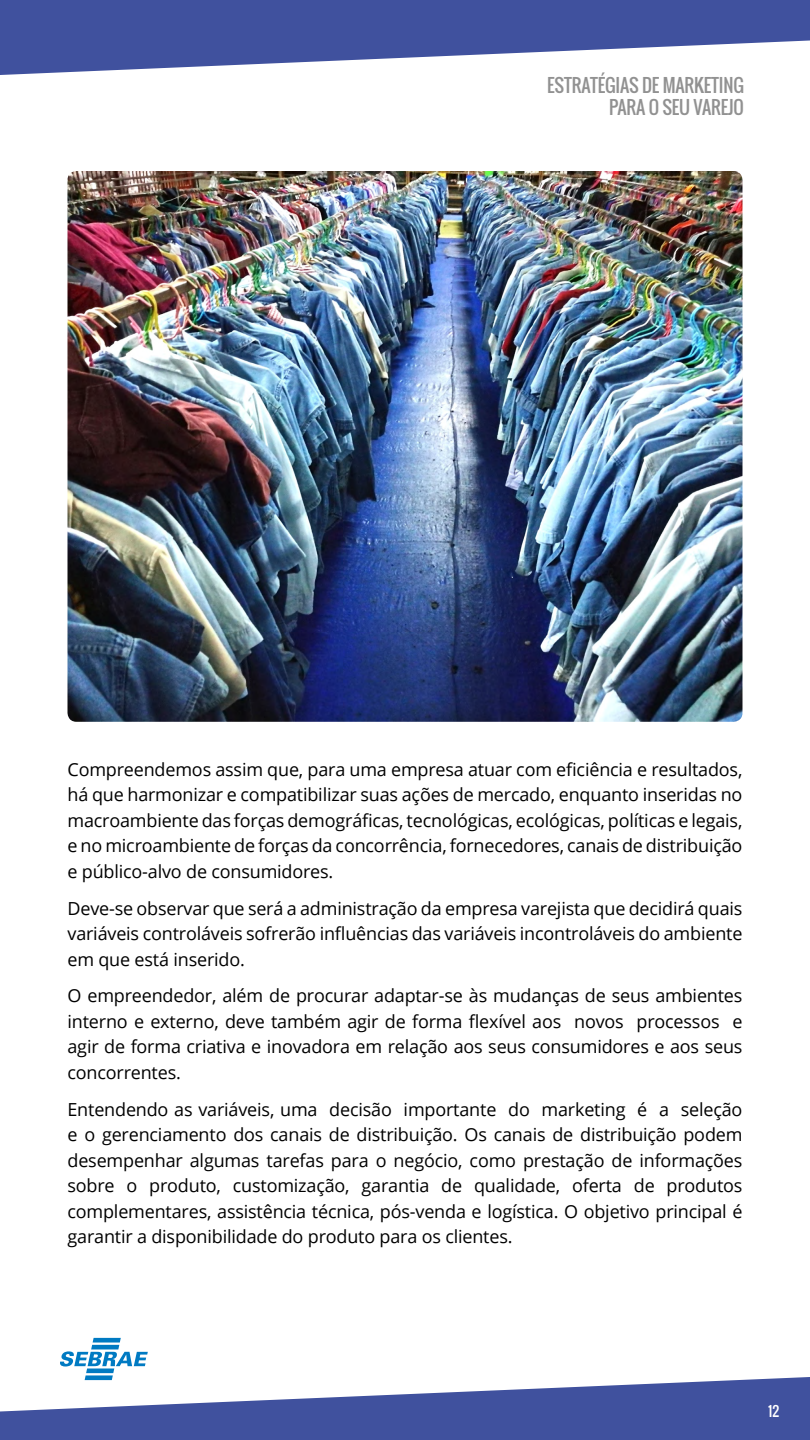
<style>
.page{position:relative;width:810px;height:1440px;background:#fff}
.page>*{position:absolute;margin:0;border:0;box-sizing:border-box;transform-origin:0 0}
.t1{font:18px/25.5px "Open Sans";letter-spacing:-.01em;color:#000;text-align:justify}
.t2{font:18px/22.5px "Oswald";letter-spacing:-.01em;color:#919191;text-align:right}
.t3{font:13.5px "Oswald";color:#fff}
</style>
<div class="page">
<img style="left:68px;top:171px;width:674px;height:551px">
<svg style="left:0;top:0;width:810px;height:75px;fill:#40519e"></svg>
<svg style="left:0;top:1377px;width:810px;height:63px;fill:#40519e"></svg>
<svg style="left:60px;top:1338px;width:88px;height:42px"></svg>
<p class="t2" style="left:547px;top:74px;width:198px">ESTRATÉGIAS DE MARKETING<br>PARA O SEU VAREJO</p>
<p class="t1" style="left:68px;top:756px;width:677px">Compreendemos assim que, para uma empresa atuar com eficiência e resultados, há que harmonizar e compatibilizar suas ações de mercado, enquanto inseridas no macroambiente das forças demográficas, tecnológicas, ecológicas, políticas e legais, e no microambiente de forças da concorrência, fornecedores, canais de distribuição e público-alvo de consumidores.</p>
<p class="t1" style="left:68px;top:895px;width:676px">Deve-se observar que será a administração da empresa varejista que decidirá quais variáveis controláveis sofrerão influências das variáveis incontroláveis do ambiente em que está inserido.</p>
<p class="t1" style="left:68px;top:983px;width:676px">O empreendedor, além de procurar adaptar-se às mudanças de seus ambientes interno e externo, deve também agir de forma flexível aos novos processos e agir de forma criativa e inovadora em relação aos seus consumidores e aos seus concorrentes.</p>
<p class="t1" style="left:68px;top:1096px;width:677px">Entendendo as variáveis, uma decisão importante do marketing é a seleção e o gerenciamento dos canais de distribuição. Os canais de distribuição podem desempenhar algumas tarefas para o negócio, como prestação de informações sobre o produto, customização, garantia de qualidade, oferta de produtos complementares, assistência técnica, pós-venda e logística. O objetivo principal é garantir a disponibilidade do produto para os clientes.</p>
<p class="t3" style="left:768px;top:1401px;width:12px">12</p>
</div>
